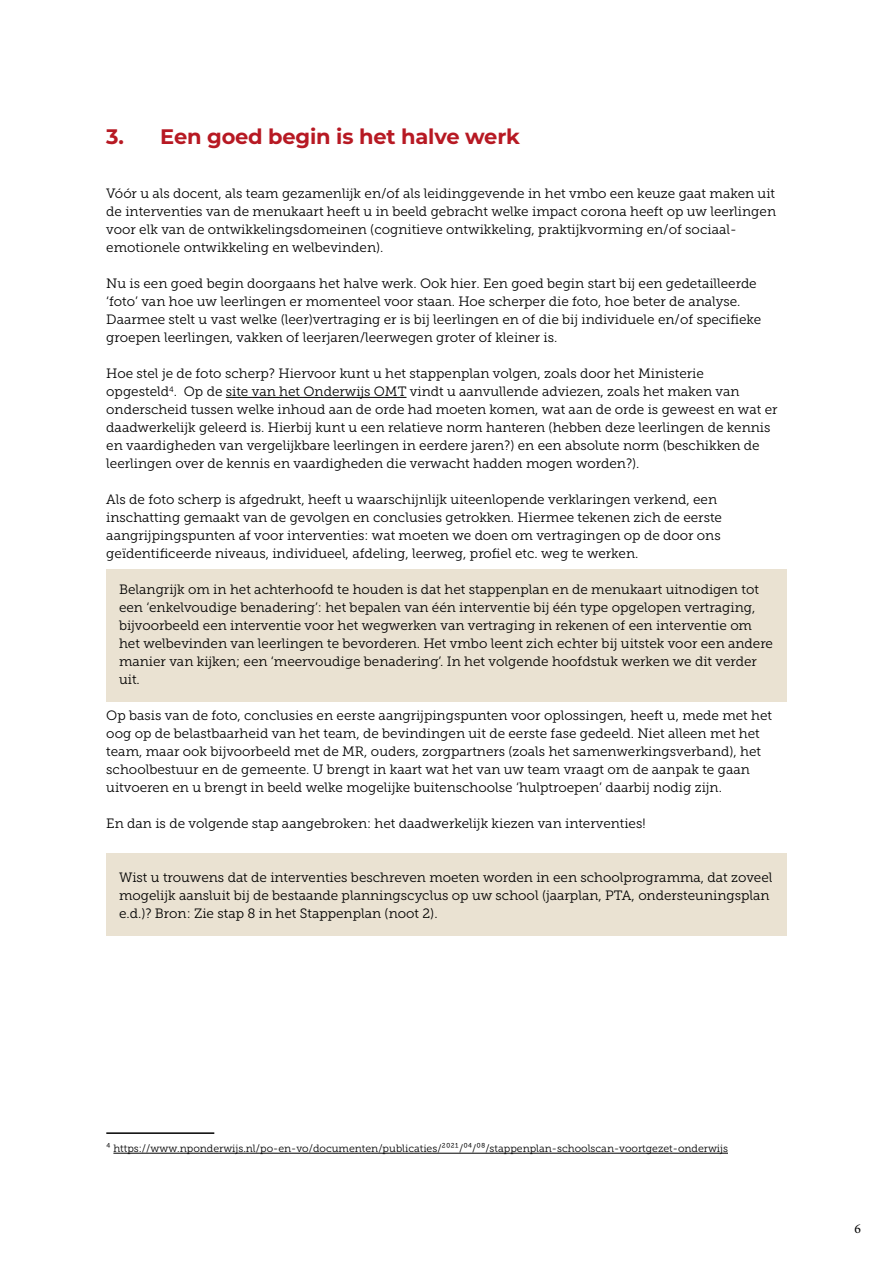
<style>
.page{position:relative;width:893px;height:1263px;background:#fff}
.page>*{position:absolute;margin:0;border:0;box-sizing:border-box;transform-origin:0 0}
.t1{font:700 21px "Montserrat";letter-spacing:-.01em;color:#b71923}
.t2{font:13.5px/18px "Museo Slab 300";color:#000}
.t3{font:13.5px "Minion Pro";color:#000}
.t4{font:10.5px "Museo Slab 300";color:#000}
</style>
<div class="page">
<div style="left:106px;top:853px;width:681px;height:83px;background:#eae2d2"></div>
<div style="left:106px;top:570px;width:681px;height:132px;background:#eae2d2"></div>
<hr style="left:226px;top:397px;width:180px;height:1px;background:#000">
<hr style="left:106px;top:1132px;width:108px;height:2px;background:#000">
<hr style="left:113px;top:1153px;width:615px;height:1px;background:#000">
<h1 class="t1" style="left:106px;top:121px;width:415px">3. Een goed begin is het halve werk</h1>
<p class="t2" style="left:106px;top:184px;width:671px">Vóór u als docent, als team gezamenlijk en/of als leidinggevende in het vmbo een keuze gaat maken uit de interventies van de menukaart heeft u in beeld gebracht welke impact corona heeft op uw leerlingen voor elk van de ontwikkelingsdomeinen (cognitieve ontwikkeling, praktijkvorming en/of sociaal&shy;emotionele ontwikkeling en welbevinden).</p>
<p class="t2" style="left:106px;top:274px;width:657px">Nu is een goed begin doorgaans het halve werk. Ook hier. Een goed begin start bij een gedetailleerde ‘foto’ van hoe uw leerlingen er momenteel voor staan. Hoe scherper die foto, hoe beter de analyse.<br>Daarmee stelt u vast welke (leer)vertraging er is bij leerlingen en of die bij individuele en/of specifieke groepen leerlingen, vakken of leerjaren/leerwegen groter of kleiner is.</p>
<p class="t2" style="left:106px;top:364px;width:673px">Hoe stel je de foto scherp? Hiervoor kunt u het stappenplan volgen, zoals door het Ministerie opgesteld<sup>4</sup>. Op de site van het Onderwijs OMT vindt u aanvullende adviezen, zoals het maken van onderscheid tussen welke inhoud aan de orde had moeten komen, wat aan de orde is geweest en wat er daadwerkelijk geleerd is. Hierbij kunt u een relatieve norm hanteren (hebben deze leerlingen de kennis en vaardigheden van vergelijkbare leerlingen in eerdere jaren?) en een absolute norm (beschikken de leerlingen over de kennis en vaardigheden die verwacht hadden mogen worden?).</p>
<p class="t2" style="left:106px;top:490px;width:617px">Als de foto scherp is afgedrukt, heeft u waarschijnlijk uiteenlopende verklaringen verkend, een inschatting gemaakt van de gevolgen en conclusies getrokken. Hiermee tekenen zich de eerste aangrijpingspunten af voor interventies: wat moeten we doen om vertragingen op de door ons geïdentificeerde niveaus, individueel, afdeling, leerweg, profiel etc. weg te werken.</p>
<p class="t2" style="left:119px;top:580px;width:655px">Belangrijk om in het achterhoofd te houden is dat het stappenplan en de menukaart uitnodigen tot een ‘enkelvoudige benadering’: het bepalen van één interventie bij één type opgelopen vertraging, bijvoorbeeld een interventie voor het wegwerken van vertraging in rekenen of een interventie om het welbevinden van leerlingen te bevorderen. Het vmbo leent zich echter bij uitstek voor een andere manier van kijken; een ‘meervoudige benadering’. In het volgende hoofdstuk werken we dit verder uit.</p>
<p class="t2" style="left:106px;top:706px;width:667px">Op basis van de foto, conclusies en eerste aangrijpingspunten voor oplossingen, heeft u, mede met het oog op de belastbaarheid van het team, de bevindingen uit de eerste fase gedeeld. Niet alleen met het team, maar ook bijvoorbeeld met de MR, ouders, zorgpartners (zoals het samenwerkingsverband), het schoolbestuur en de gemeente. U brengt in kaart wat het van uw team vraagt om de aanpak te gaan uitvoeren en u brengt in beeld welke mogelijke buitenschoolse ‘hulptroepen’ daarbij nodig zijn.</p>
<p class="t2" style="left:106px;top:814px;width:541px">En dan is de volgende stap aangebroken: het daadwerkelijk kiezen van interventies!</p>
<p class="t2" style="left:119px;top:868px;width:655px">Wist u trouwens dat de interventies beschreven moeten worden in een schoolprogramma, dat zoveel mogelijk aansluit bij de bestaande planningscyclus op uw school (jaarplan, PTA, ondersteuningsplan e.d.)? Bron: Zie stap 8 in het Stappenplan (noot 2).</p>
<p class="t4" style="left:106px;top:1143px;width:623px">⁴ https://www.nponderwijs.nl/po-en-vo/documenten/publicaties/2021/04/08/stappenplan-schoolscan-voortgezet-onderwijs</p>
<p class="t3" style="left:855px;top:1219px;width:8px">6</p>
</div>
